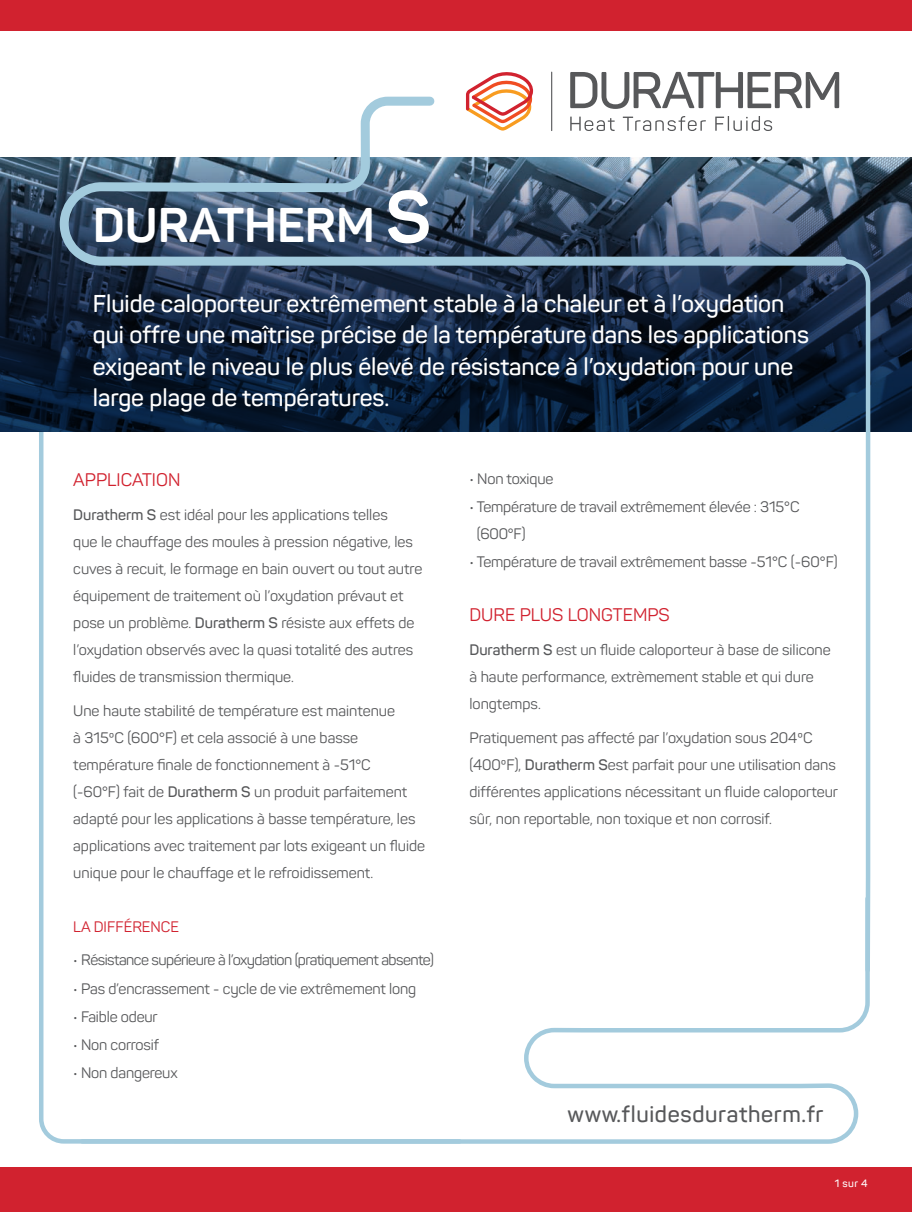
<style>
.page{position:relative;width:912px;height:1212px;background:#fff}
.page>*{position:absolute;margin:0;border:0;box-sizing:border-box;transform-origin:0 0}
.t1{font:700 48px "Panton";color:#fff}
.t2{font:600 24px/31.5px "Panton";color:#fff}
.t3{font:600 22.5px "Panton";letter-spacing:.03em;color:#57585a}
.t4{font:18px "Panton";color:#d1222f}
.t5{font:15px/27px "Panton";color:#57585a}
.t6{font:15px "Panton";letter-spacing:-.035em;color:#57585a}
.t7{font:15px "Panton";color:#d1222f}
.t8{font:600 10.5px "Panton";color:#fff}
.s1{font-size:72px}
.s2{font-weight:600}
</style>
<div class="page">
<svg style="left:39px;top:432px;width:39px;height:712px"></svg>
<svg style="left:570px;top:72px;width:269px;height:20px"></svg>
<hr style="left:551px;top:72px;width:1px;height:59px;background:#57585a">
<svg style="left:466px;top:72px;width:67px;height:20px"></svg>
<div style="left:0;top:0;width:912px;height:30px;background:#d1222f"></div>
<div style="left:0;top:1168px;width:912px;height:44px;background:#d1222f"></div>
<svg style="left:78px;top:975px;width:792px;height:169px"></svg>
<svg style="left:0;top:158px;width:912px;height:274px;background:#11233b"></svg>
<svg style="left:841px;top:257px;width:31px;height:718px"></svg>
<svg style="left:55px;top:92px;width:796px;height:178px"></svg>
<h1 class="t1" style="left:93px;top:195px;width:340px">DURATHERM <span class="s1">S</span></h1>
<p class="t2" style="left:93px;top:287px;width:718px">Fluide caloporteur extrêmement stable à la chaleur et à l’oxydation qui offre une maîtrise précise de la température dans les applications exigeant le niveau le plus élevé de résistance à l’oxydation pour une large plage de températures.</p>
<p class="t4" style="left:73px;top:469px;width:109px">APPLICATION</p>
<p class="t5" style="left:73px;top:501px;width:350px"><span class="s2">Duratherm S</span> est idéal pour les applications telles<br>que le chauffage des moules à pression négative, les cuves à recuit, le formage en bain ouvert ou tout autre équipement de traitement où l’oxydation prévaut et pose un problème. <span class="s2">Duratherm S</span> résiste aux effets de l’oxydation observés avec la quasi totalité des autres fluides de transmission thermique.</p>
<p class="t5" style="left:73px;top:697px;width:353px">Une haute stabilité de température est maintenue<br>à 315ºC (600°F) et cela associé à une basse température finale de fonctionnement à -51°C<br>(-60°F) fait de <span class="s2">Duratherm S</span> un produit parfaitement adapté pour les applications à basse température, les applications avec traitement par lots exigeant un fluide unique pour le chauffage et le refroidissement.</p>
<p class="t7" style="left:73px;top:917px;width:107px">LA DIFFÉRENCE</p>
<p class="t6" style="left:73px;top:951px;width:362px">• Résistance supérieure à l’oxydation (pratiquement absente)</p>
<p class="t5" style="left:73px;top:975px;width:344px">• Pas d’encrassement - cycle de vie extrêmement long</p>
<p class="t5" style="left:73px;top:1003px;width:86px">• Faible odeur</p>
<p class="t5" style="left:73px;top:1031px;width:87px">• Non corrosif</p>
<p class="t5" style="left:73px;top:1059px;width:106px">• Non dangereux</p>
<p class="t5" style="left:469px;top:465px;width:85px">• Non toxique</p>
<p class="t5" style="left:477px;top:493px;width:324px;text-indent:-7px">• Température de travail extrêmement élevée : 315°C (600°F)</p>
<p class="t5" style="left:469px;top:548px;width:370px">• Température de travail extrêmement basse -51°C (-60°F)</p>
<p class="t4" style="left:469px;top:604px;width:202px">DURE PLUS LONGTEMPS</p>
<p class="t5" style="left:469px;top:636px;width:363px"><span class="s2">Duratherm S</span> est un fluide caloporteur à base de silicone à haute performance, extrèmement stable et qui dure longtemps.</p>
<p class="t5" style="left:469px;top:724px;width:370px">Pratiquement pas affecté par l’oxydation sous 204ºC (400ºF), <span class="s2">Duratherm S</span>est parfait pour une utilisation dans différentes applications nécessitant un fluide caloporteur sûr, non reportable, non toxique et non corrosif.</p>
<h3 class="t3" style="left:567px;top:1100px;width:257px">www.fluidesduratherm.fr</h3>
<p class="t8" style="left:834px;top:1176px;width:34px">1 sur 4</p>
</div>
